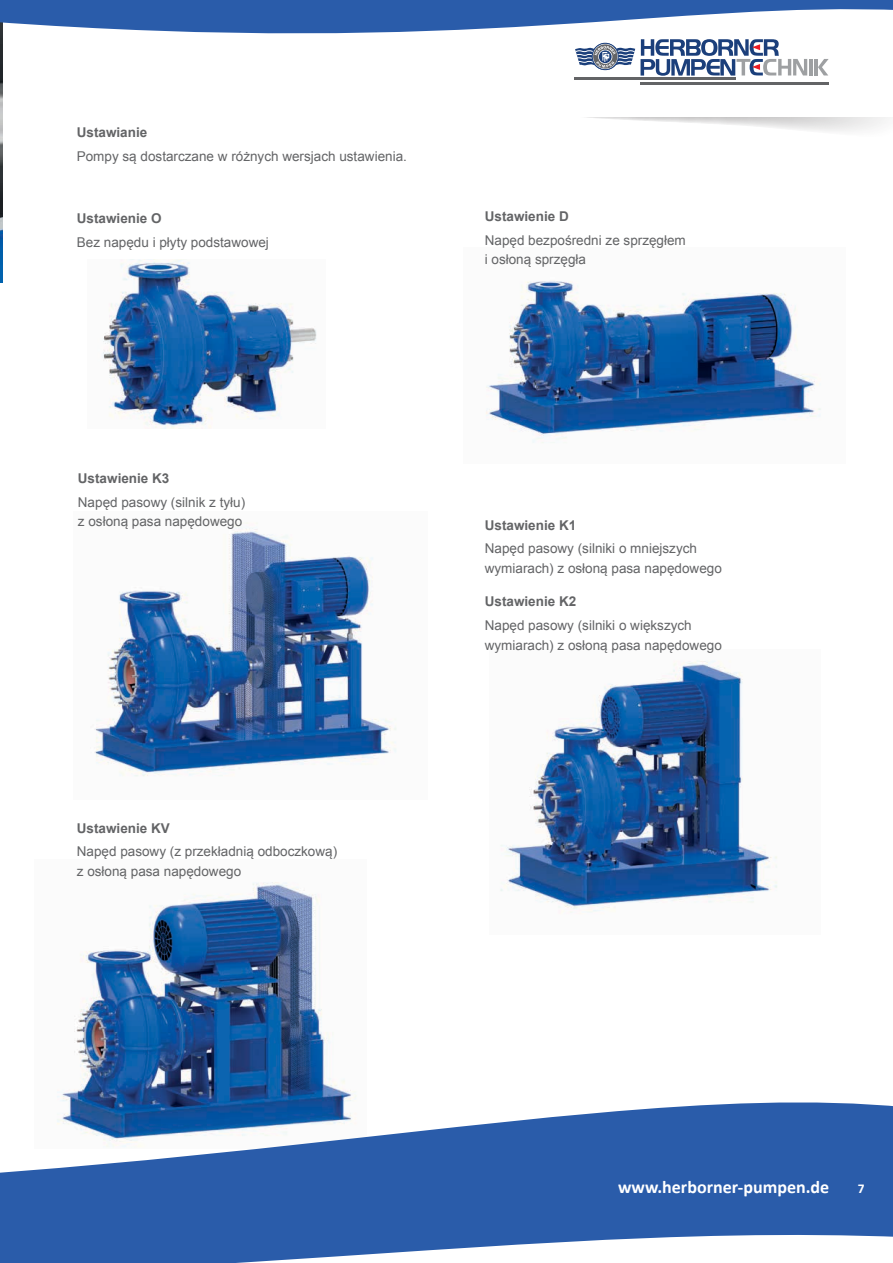
<style>
.page{position:relative;width:893px;height:1263px;background:#fff}
.page>*{position:absolute;margin:0;border:0;box-sizing:border-box;transform-origin:0 0}
.t1{font:700 18px "Calibri";color:#fff}
.t2{font:13.5px/19.5px "Arial";color:#636466}
.t3{font:700 13.5px "Arial";color:#636466}
.t4{font:700 13.5px "Calibri";color:#fff}
</style>
<div class="page">
<img style="left:0;top:57px;width:2px;height:225px">
<img style="left:57px;top:882px;width:299px;height:220px">
<img style="left:94px;top:522px;width:302px;height:255px">
<img style="left:500px;top:660px;width:277px;height:254px">
<img style="left:486px;top:281px;width:335px;height:162px">
<img style="left:102px;top:259px;width:215px;height:169px">
<svg style="left:0;top:1102px;width:893px;height:116px;fill:#2a5caa"></svg>
<svg style="left:0;top:1218px;width:893px;height:45px"></svg>
<svg style="left:587px;top:117px;width:301px;height:14px"></svg>
<svg style="left:818px;top:59px;width:11px;height:16px"></svg>
<hr style="left:814px;top:59px;width:4px;height:16px;background:#9ea0a2">
<hr style="left:809px;top:59px;width:4px;height:16px;background:#9ea0a2">
<hr style="left:574px;top:77px;width:162px;height:3px;background:#636466">
<hr style="left:640px;top:82px;width:189px;height:2px;background:#636466">
<svg style="left:577px;top:57px;width:230px;height:19px"></svg>
<svg style="left:0;top:0;width:893px;height:57px"></svg>
<svg style="left:0;top:0;width:7px;height:22px"></svg>
<p class="t3" style="left:77px;top:124px;width:72px">Ustawianie</p>
<p class="t2" style="left:77px;top:147px;width:332px">Pompy są dostarczane w różnych wersjach ustawienia.</p>
<p class="t3" style="left:77px;top:209px;width:86px">Ustawienie O</p>
<p class="t2" style="left:77px;top:232px;width:194px">Bez napędu i płyty podstawowej</p>
<p class="t3" style="left:485px;top:207px;width:86px">Ustawienie D</p>
<p class="t2" style="left:485px;top:230px;width:203px">Napęd bezpośredni ze sprzęgłem i osłoną sprzęgła</p>
<p class="t3" style="left:78px;top:469px;width:93px">Ustawienie K3</p>
<p class="t2" style="left:78px;top:492px;width:169px">Napęd pasowy (silnik z tyłu) z osłoną pasa napędowego</p>
<p class="t3" style="left:77px;top:819px;width:95px">Ustawienie KV</p>
<p class="t2" style="left:77px;top:842px;width:262px">Napęd pasowy (z przekładnią odboczkową) z osłoną pasa napędowego</p>
<p class="t3" style="left:485px;top:516px;width:93px">Ustawienie K1</p>
<p class="t2" style="left:485px;top:539px;width:239px">Napęd pasowy (silniki o mniejszych wymiarach) z osłoną pasa napędowego</p>
<p class="t3" style="left:485px;top:592px;width:93px">Ustawienie K2</p>
<p class="t2" style="left:485px;top:616px;width:239px">Napęd pasowy (silniki o większych wymiarach) z osłoną pasa napędowego</p>
<h1 class="t1" style="left:618px;top:1175px;width:213px">www.herborner-pumpen.de</h1>
<p class="t4" style="left:858px;top:1180px;width:8px">7</p>
</div>
